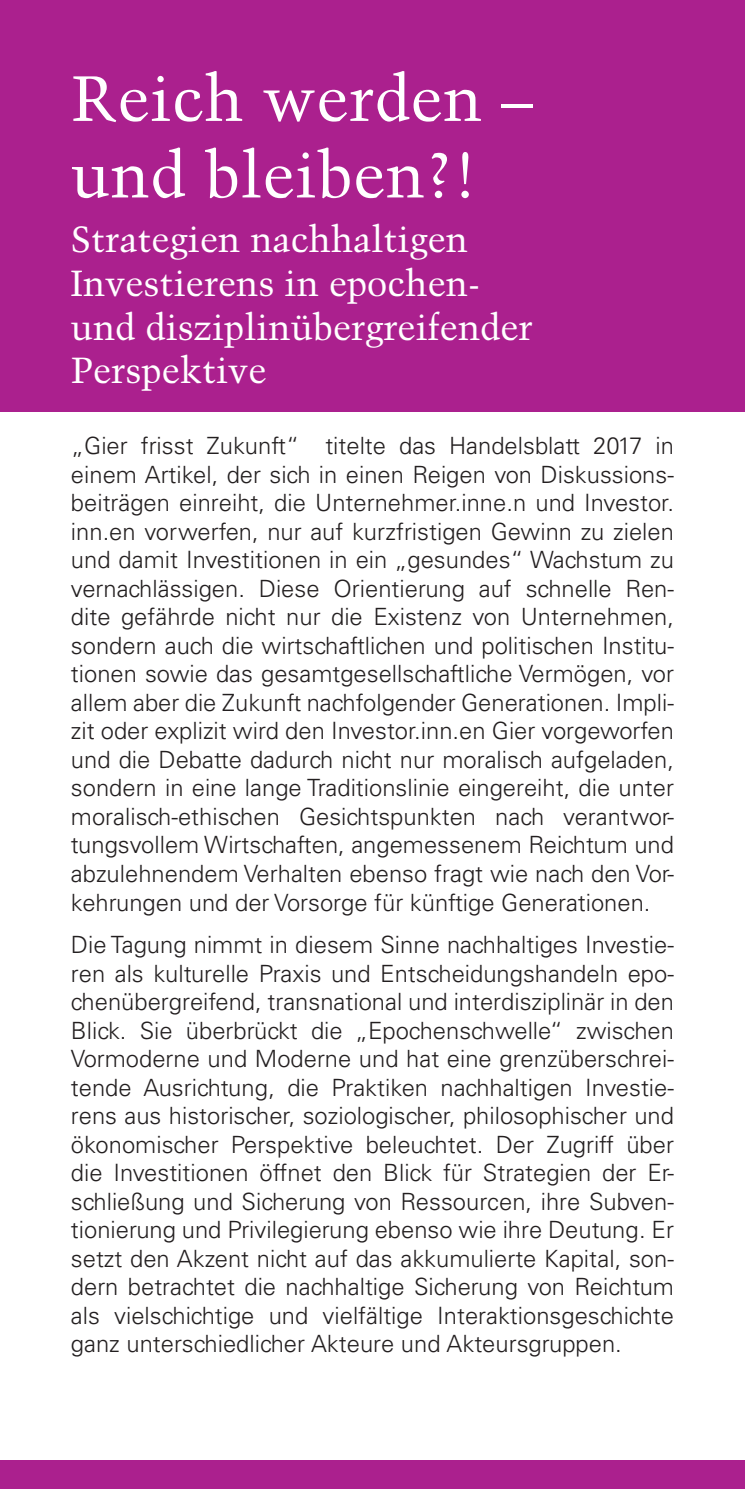
<style>
.page{position:relative;width:745px;height:1489px;background:#fff}
.page>*{position:absolute;margin:0;border:0;box-sizing:border-box;transform-origin:0 0}
.t1{font:63.75px/76.5px "Trump Mediaeval LT Std";letter-spacing:.01em;color:#fff}
.t2{font:36.25px/43.5px "Trump Mediaeval LT Std";color:#fff}
.t3{font:300 23.75px/28.5px "Univers LT Std";color:#231f20;text-align:justify}
</style>
<div class="page">
<div style="left:0;top:0;width:744px;height:411px;background:#ab208e"></div>
<div style="left:0;top:1460px;width:744px;height:28px;background:#ab208e"></div>
<h1 class="t1" style="left:71px;top:60px;width:463px">Reich werden – und bleiben?!</h1>
<h2 class="t2" style="left:71px;top:218px;width:463px">Strategien nachhaltigen<br>Investierens in epochen&shy;und disziplinübergreifender<br>Perspektive</h2>
<p class="t3" style="left:71px;top:431px;width:604px">„Gier frisst Zukunft“ titelte das Handelsblatt 2017 in einem Artikel, der sich in einen Reigen von Diskussions&shy;beiträgen einreiht, die Unternehmer.inne.n und Investor. inn.en vorwerfen, nur auf kurzfristigen Gewinn zu zielen und damit Investitionen in ein „gesundes“ Wachstum zu vernachlässigen. Diese Orientierung auf schnelle Ren&shy;dite gefährde nicht nur die Existenz von Unternehmen, sondern auch die wirtschaftlichen und politischen Institu&shy;tionen sowie das gesamtgesellschaftliche Vermögen, vor allem aber die Zukunft nachfolgender Generationen. Impli&shy;zit oder explizit wird den Investor.inn.en Gier vorgeworfen und die Debatte dadurch nicht nur moralisch aufgeladen, sondern in eine lange Traditionslinie eingereiht, die unter moralisch-ethischen Gesichtspunkten nach verantwor&shy;tungsvollem Wirtschaften, angemessenem Reichtum und abzulehnendem Verhalten ebenso fragt wie nach den Vor&shy;kehrungen und der Vorsorge für künftige Generationen.</p>
<p class="t3" style="left:71px;top:930px;width:604px">Die Tagung nimmt in diesem Sinne nachhaltiges Investie&shy;ren als kulturelle Praxis und Entscheidungshandeln epo&shy;chenübergreifend, transnational und interdisziplinär in den Blick. Sie überbrückt die „Epochenschwelle“ zwischen Vormoderne und Moderne und hat eine grenzüberschrei&shy;tende Ausrichtung, die Praktiken nachhaltigen Investie&shy;rens aus historischer, soziologischer, philosophischer und ökonomischer Perspektive beleuchtet. Der Zugriff über die Investitionen öffnet den Blick für Strategien der Er&shy;schließung und Sicherung von Ressourcen, ihre Subven&shy;tionierung und Privilegierung ebenso wie ihre Deutung. Er setzt den Akzent nicht auf das akkumulierte Kapital, son&shy;dern betrachtet die nachhaltige Sicherung von Reichtum als vielschichtige und vielfältige Interaktionsgeschichte ganz unterschiedlicher Akteure und Akteursgruppen.</p>
</div>
